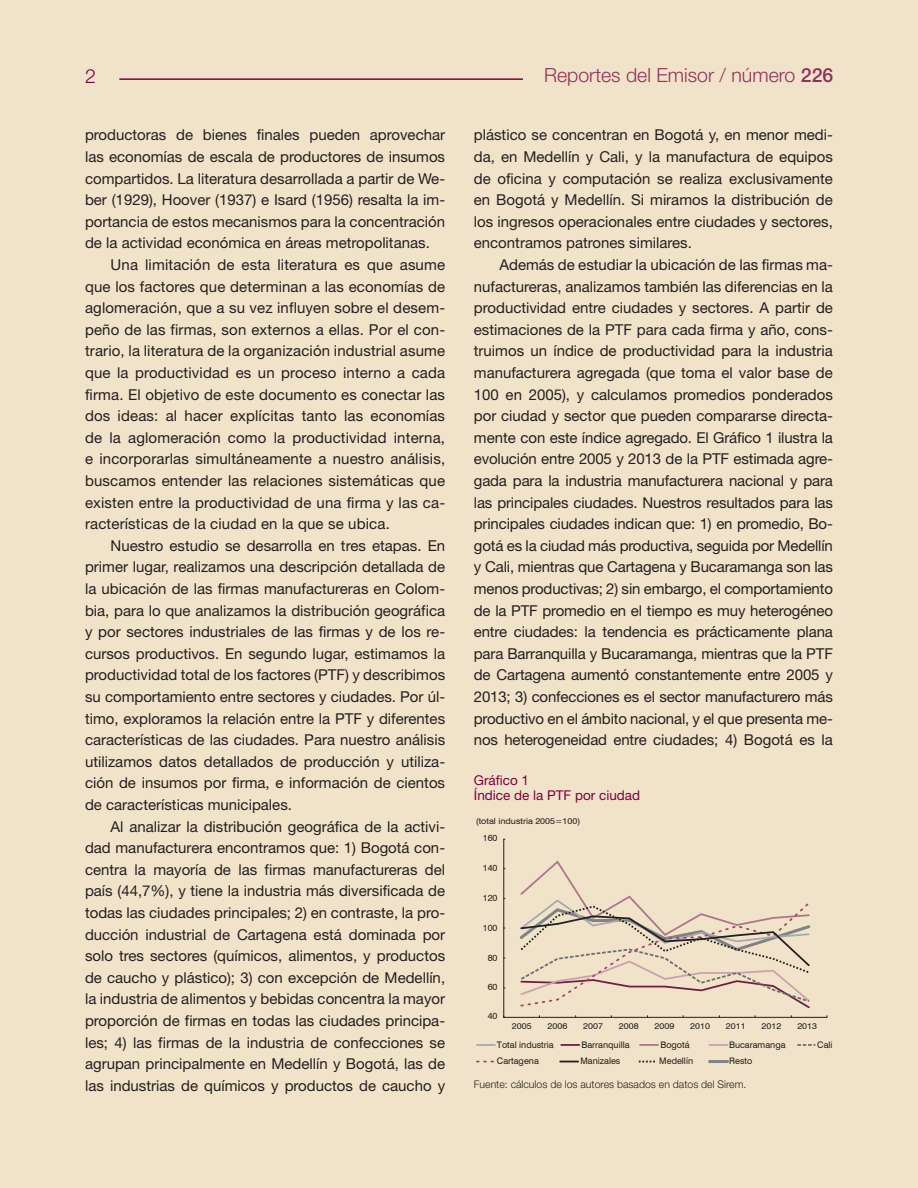
<style>
.page{position:relative;width:918px;height:1188px;background:#f1e3c9}
.page>*{position:absolute;margin:0;border:0;box-sizing:border-box;transform-origin:0 0}
.t1{font:300 19.5px "Helvetica Neue";color:#932f5c}
.t2{font:300 19.5px "Helvetica Neue";color:#7c0040}
.corrido1{font:15px/21.6px "Helvetica Neue";color:#231f20;text-align:justify}
.titulo_grafico{font:13.5px "Helvetica Neue";color:#7c0040}
.pie_grafica{font:300 10.5px "Helvetica Neue";color:#231f20}
.t3{font:9px "Swiss 721 BT";color:#231f20}
.t4{font:8.4px "Swiss 721 BT";color:#231f20;scale:1.07 1}
.s1{font-weight:500}
</style>
<div class="page">
<hr style="left:119px;top:78px;width:404px;height:2px;background:#7c0040">
<hr style="left:710px;top:1060px;width:18px;height:3px;background:#808285">
<hr style="left:503px;top:839px;width:1px;height:178px;background:#231f20">
<hr style="left:504px;top:1017px;width:323px;height:1px;background:#231f20">
<svg style="left:519px;top:861px;width:292px;height:147px"></svg>
<svg style="left:477px;top:1044px;width:18px;height:2px"></svg>
<svg style="left:561px;top:1044px;width:18px;height:2px"></svg>
<svg style="left:640px;top:1044px;width:18px;height:2px"></svg>
<svg style="left:709px;top:1044px;width:18px;height:2px"></svg>
<svg style="left:797px;top:1044px;width:18px;height:2px"></svg>
<svg style="left:560px;top:1061px;width:18px;height:1px"></svg>
<svg style="left:639px;top:1061px;width:18px;height:1px"></svg>
<h1 class="t2" style="left:85px;top:64px;width:12px">2</h1>
<h1 class="t1" style="left:544px;top:63px;width:291px">Reportes del Emisor / número <span class="s1">226</span></h1>
<p class="corrido1" style="left:85px;top:124px;width:362px">productoras de bienes finales pueden aprovechar las economías de escala de productores de insumos compartidos. La literatura desarrollada a partir de We&shy;ber (1929), Hoover (1937) e Isard (1956) resalta la im&shy;portancia de estos mecanismos para la concentración de la actividad económica en áreas metropolitanas.</p>
<p class="corrido1" style="left:85px;top:254px;width:362px;text-indent:26px">Una limitación de esta literatura es que asume que los factores que determinan a las economías de aglomeración, que a su vez influyen sobre el desem&shy;peño de las firmas, son externos a ellas. Por el con&shy;trario, la literatura de la organización industrial asume que la productividad es un proceso interno a cada firma. El objetivo de este documento es conectar las dos ideas: al hacer explícitas tanto las economías de la aglomeración como la productividad interna, e incorporarlas simultáneamente a nuestro análisis, buscamos entender las relaciones sistemáticas que existen entre la productividad de una firma y las ca&shy;racterísticas de la ciudad en la que se ubica.</p>
<p class="corrido1" style="left:85px;top:534px;width:362px;text-indent:26px">Nuestro estudio se desarrolla en tres etapas. En primer lugar, realizamos una descripción detallada de la ubicación de las firmas manufactureras en Colom&shy;bia, para lo que analizamos la distribución geográfica y por sectores industriales de las firmas y de los re&shy;cursos productivos. En segundo lugar, estimamos la productividad total de los factores (PTF) y describimos su comportamiento entre sectores y ciudades. Por úl&shy;timo, exploramos la relación entre la PTF y diferentes características de las ciudades. Para nuestro análisis utilizamos datos detallados de producción y utiliza&shy;ción de insumos por firma, e información de cientos de características municipales.</p>
<p class="corrido1" style="left:85px;top:815px;width:362px;text-indent:26px">Al analizar la distribución geográfica de la activi&shy;dad manufacturera encontramos que: 1) Bogotá con&shy;centra la mayoría de las firmas manufactureras del país (44,7%), y tiene la industria más diversificada de todas las ciudades principales; 2) en contraste, la pro&shy;ducción industrial de Cartagena está dominada por solo tres sectores (químicos, alimentos, y productos de caucho y plástico); 3) con excepción de Medellín, la industria de alimentos y bebidas concentra la mayor proporción de firmas en todas las ciudades principa&shy;les; 4) las firmas de la industria de confecciones se agrupan principalmente en Medellín y Bogotá, las de las industrias de químicos y productos de caucho y</p>
<p class="corrido1" style="left:474px;top:124px;width:361px">plástico se concentran en Bogotá y, en menor medi&shy;da, en Medellín y Cali, y la manufactura de equipos de oficina y computación se realiza exclusivamente en Bogotá y Medellín. Si miramos la distribución de los ingresos operacionales entre ciudades y sectores, encontramos patrones similares.</p>
<p class="corrido1" style="left:474px;top:254px;width:361px;text-indent:26px">Además de estudiar la ubicación de las firmas ma&shy;nufactureras, analizamos también las diferencias en la productividad entre ciudades y sectores. A partir de estimaciones de la PTF para cada firma y año, cons&shy;truimos un índice de productividad para la industria manufacturera agregada (que toma el valor base de 100 en 2005), y calculamos promedios ponderados por ciudad y sector que pueden compararse directa&shy;mente con este índice agregado. El Gráfico 1 ilustra la evolución entre 2005 y 2013 de la PTF estimada agre&shy;gada para la industria manufacturera nacional y para las principales ciudades. Nuestros resultados para las principales ciudades indican que: 1) en promedio, Bo&shy;gotá es la ciudad más productiva, seguida por Medellín y Cali, mientras que Cartagena y Bucaramanga son las menos productivas; 2) sin embargo, el comportamiento de la PTF promedio en el tiempo es muy heterogéneo entre ciudades: la tendencia es prácticamente plana para Barranquilla y Bucaramanga, mientras que la PTF de Cartagena aumentó constantemente entre 2005 y 2013; 3) confecciones es el sector manufacturero más productivo en el ámbito nacional, y el que presenta me&shy;nos heterogeneidad entre ciudades; 4) Bogotá es la</p>
<p class="titulo_grafico" style="left:474px;top:772px;width:57px">Gráfico 1</p>
<p class="titulo_grafico" style="left:474px;top:787px;width:168px">Índice de la PTF por ciudad</p>
<p class="t4" style="left:476px;top:815px;width:99px">(total industria 2005=100)</p>
<p class="t3" style="left:483px;top:832px;width:16px">160</p>
<p class="t3" style="left:483px;top:862px;width:16px">140</p>
<p class="t3" style="left:483px;top:892px;width:16px">120</p>
<p class="t3" style="left:483px;top:922px;width:16px">100</p>
<p class="t3" style="left:488px;top:952px;width:11px">80</p>
<p class="t3" style="left:488px;top:982px;width:11px">60</p>
<p class="t3" style="left:488px;top:1011px;width:11px">40</p>
<p class="t4" style="left:548px;top:1021px;width:20px">2006</p>
<p class="t4" style="left:583px;top:1021px;width:20px">2007</p>
<p class="t4" style="left:619px;top:1021px;width:20px">2008</p>
<p class="t4" style="left:655px;top:1021px;width:20px">2009</p>
<p class="t4" style="left:690px;top:1021px;width:20px">2010</p>
<p class="t4" style="left:726px;top:1021px;width:20px">2011</p>
<p class="t4" style="left:762px;top:1021px;width:20px">2012</p>
<p class="t4" style="left:797px;top:1021px;width:20px">2013</p>
<p class="t3" style="left:497px;top:1039px;width:58px">Total industria</p>
<p class="t3" style="left:581px;top:1039px;width:50px">Barranquilla</p>
<p class="t3" style="left:660px;top:1039px;width:31px">Bogotá</p>
<p class="t3" style="left:729px;top:1039px;width:58px">Bucaramanga</p>
<p class="t3" style="left:817px;top:1039px;width:17px">Cali</p>
<p class="t3" style="left:497px;top:1056px;width:43px">Cartagena</p>
<p class="t3" style="left:580px;top:1056px;width:42px">Manizales</p>
<p class="t3" style="left:659px;top:1056px;width:35px">Medellín</p>
<p class="t3" style="left:729px;top:1056px;width:25px">Resto</p>
<p class="t4" style="left:512px;top:1021px;width:20px">2005</p>
<p class="pie_grafica" style="left:474px;top:1078px;width:274px">Fuente: cálculos de los autores basados en datos del Sirem.</p>
</div>
